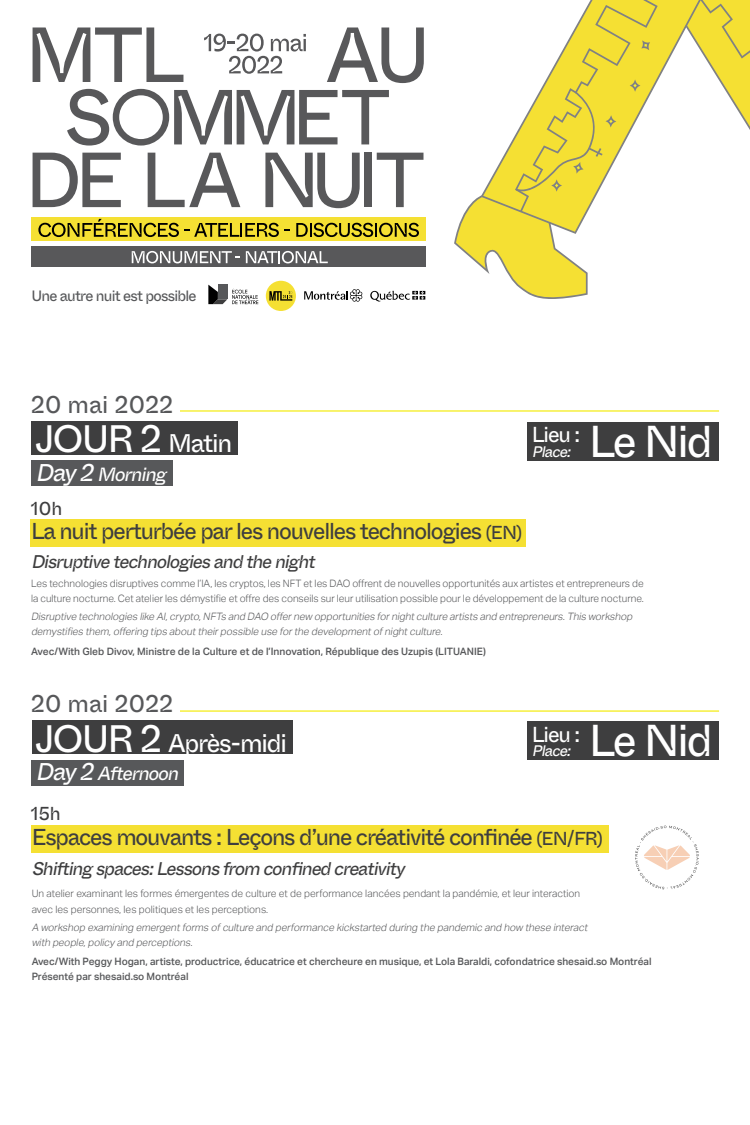
<style>
.page{position:relative;width:750px;height:1125px;background:#fff}
.page>*{position:absolute;margin:0;border:0;box-sizing:border-box;transform-origin:0 0}
.t1{font:44.62px "ABC Whyte Inktrap";letter-spacing:-.05em;color:#fff}
.t2{font:38.25px "ABC Whyte Inktrap";color:#fff}
.t3{font:25.5px "ABC Whyte Inktrap";letter-spacing:-.05em;color:#fff}
.t4{font:24.19px "ABC Whyte Inktrap";color:#57585a}
.t5{font:23px "ABC Whyte Inktrap";letter-spacing:-.05em;color:#3e3e3f}
.t6{font:21.69px "ABC Whyte Inktrap";letter-spacing:-.05em;color:#fff}
.t7{font:italic 19.12px "ABC Whyte Inktrap";color:#fff}
.t8{font:18.75px "ABC Whyte Inktrap";color:#3e3e3f}
.t9{font:italic 18.38px "ABC Whyte Inktrap";color:#3e3e3f}
.t10{font:italic 15.31px "ABC Whyte Inktrap";color:#fff}
.t11{font:15px "ABC Whyte Inktrap";letter-spacing:-.05em;color:#57585a}
.t12{font:300 10.19px/15.3px "Aktiv Grotesk";color:#57585a}
.t13{font:italic 300 10.19px/15.3px "Aktiv Grotesk";color:#57585a}
.t14{font:500 10.19px "Aktiv Grotesk";color:#57585a}
.s1{font-family:"ABC Whyte Inktrap Unlicensed Trial";font-size:15.94px;color:#fff}
.s2{font-size:25.5px}
.s3{font-size:24.19px}
.s4{font-size:18.75px}
.s5{font-size:38.25px}
</style>
<div class="page">
<div style="left:32px;top:421px;width:206px;height:34px;background:#3e3e3f"></div>
<div style="left:32px;top:461px;width:141px;height:25px;background:#57585a"></div>
<div style="left:528px;top:422px;width:191px;height:39px;background:#3e3e3f"></div>
<hr style="left:180px;top:410px;width:539px;height:2px;background:#f4ec1a">
<div style="left:32px;top:721px;width:260px;height:33px;background:#3e3e3f"></div>
<div style="left:32px;top:760px;width:152px;height:25px;background:#57585a"></div>
<div style="left:528px;top:721px;width:191px;height:39px;background:#3e3e3f"></div>
<hr style="left:180px;top:710px;width:539px;height:2px;background:#f4ec1a">
<div style="left:30px;top:519px;width:496px;height:28px;background:#f5e033"></div>
<div style="left:31px;top:826px;width:578px;height:27px;background:#f5e033"></div>
<svg style="left:635px;top:826px;width:64px;height:63px"></svg>
<div style="left:266px;top:281px;width:30px;height:30px;background:#f5e033;border-radius:50%"></div>
<svg style="left:269px;top:291px;width:23px;height:10px"></svg>
<svg style="left:370px;top:291px;width:55px;height:11px"></svg>
<svg style="left:304px;top:289px;width:58px;height:13px"></svg>
<div style="left:31px;top:247px;width:394px;height:20px;background:#58585a"></div>
<div style="left:31px;top:217px;width:394px;height:23px;background:#f5e033"></div>
<svg style="left:38px;top:219px;width:252px;height:18px"></svg>
<svg style="left:296px;top:223px;width:123px;height:14px"></svg>
<svg style="left:132px;top:251px;width:108px;height:12px"></svg>
<svg style="left:246px;top:251px;width:82px;height:12px"></svg>
<svg style="left:204px;top:34px;width:102px;height:40px"></svg>
<svg style="left:33px;top:28px;width:150px;height:54px"></svg>
<svg style="left:327px;top:28px;width:97px;height:55px"></svg>
<svg style="left:33px;top:153px;width:88px;height:54px"></svg>
<svg style="left:148px;top:153px;width:92px;height:54px"></svg>
<svg style="left:265px;top:153px;width:95px;height:55px"></svg>
<div style="left:364px;top:153px;width:8px;height:54px;background:#58585a"></div>
<svg style="left:377px;top:153px;width:47px;height:54px"></svg>
<svg style="left:67px;top:89px;width:322px;height:57px"></svg>
<svg style="left:658px;top:0;width:92px;height:130px"></svg>
<svg style="left:454px;top:0;width:204px;height:299px"></svg>
<svg style="left:208px;top:285px;width:50px;height:19px"></svg>
<p class="t11" style="left:31px;top:286px;width:167px"><span class="s1">U</span>Une autre nuit est possible</p>
<p class="t4" style="left:31px;top:389px;width:144px">20 mai 2022</p>
<p class="t2" style="left:35px;top:414px;width:198px">JOUR 2 <span class="s2">Matin</span></p>
<p class="t7" style="left:35px;top:462px;width:137px"><span class="s3">Day2</span> Morning</p>
<p class="t8" style="left:31px;top:496px;width:33px">10h</p>
<p class="t6" style="left:532px;top:421px;width:50px">Lieu :</p>
<p class="t10" style="left:532px;top:442px;width:44px">Place:</p>
<p class="t1" style="left:589px;top:413px;width:125px">Le Nid</p>
<p class="t5" style="left:31px;top:516px;width:493px">La nuit perturbée par les nouvelles technologies <span class="s4">(EN)</span></p>
<p class="t9" style="left:31px;top:550px;width:290px">Disruptivetechnologiesand thenight</p>
<p class="t12" style="left:31px;top:576px;width:614px">Les technologies disruptives comme l’IA, les cryptos, les NFT et les DAO offrent de nouvelles opportunités aux artistes et entrepreneurs de la culture nocturne. Cet atelier les démystifie et offre des conseils sur leur utilisation possible pour le développement de la culture nocturne.</p>
<p class="t13" style="left:31px;top:609px;width:607px">DisruptivetechnologieslikeAI,crypto,NFTsandDAO offernew opportunitiesfornightcultureartistsandentrepreneurs.Thisworkshop demystifiesthem,offeringtipsabouttheirpossibleuseforthedevelopmentofnightculture.</p>
<p class="t14" style="left:31px;top:646px;width:456px">Avec/With Gleb Divov, Ministre de la Culture et de l’Innovation, République des Uzupis (LITUANIE)</p>
<p class="t4" style="left:31px;top:688px;width:144px">20 mai 2022</p>
<p class="t3" style="left:35px;top:726px;width:253px"><span class="s5">JOUR 2</span> Après-midi</p>
<p class="t7" style="left:35px;top:761px;width:149px"><span class="s3">Day2</span> Afternoon</p>
<p class="t8" style="left:31px;top:801px;width:31px">15h</p>
<p class="t6" style="left:532px;top:720px;width:50px">Lieu :</p>
<p class="t10" style="left:532px;top:741px;width:44px">Place:</p>
<p class="t1" style="left:589px;top:712px;width:125px">Le Nid</p>
<p class="t5" style="left:32px;top:822px;width:573px">Espaces mouvants : Leçons d’une créativité confinée <span class="s4">(EN/FR)</span></p>
<p class="t9" style="left:32px;top:857px;width:379px">Shifting spaces:Lessonsfrom confined creativity</p>
<p class="t12" style="left:32px;top:886px;width:550px">Un atelier examinant les formes émergentes de culture et de performance lancées pendant la pandémie, et leur interaction</p>
<p class="t12" style="left:32px;top:902px;width:238px">avec les personnes, les politiques et les perceptions.</p>
<p class="t13" style="left:32px;top:919px;width:561px">A workshopexaminingemergentformsofcultureandperformancekickstartedduringthepandemicandhow theseinteract withpeople,policyandperceptions.</p>
<p class="t14" style="left:32px;top:956px;width:621px">Avec/With Peggy Hogan, artiste, productrice, éducatrice et chercheure en musique, et Lola Baraldi, cofondatrice shesaid.so Montréal</p>
<p class="t14" style="left:32px;top:971px;width:158px">Présenté par shesaid.so Montréal</p>
</div>
